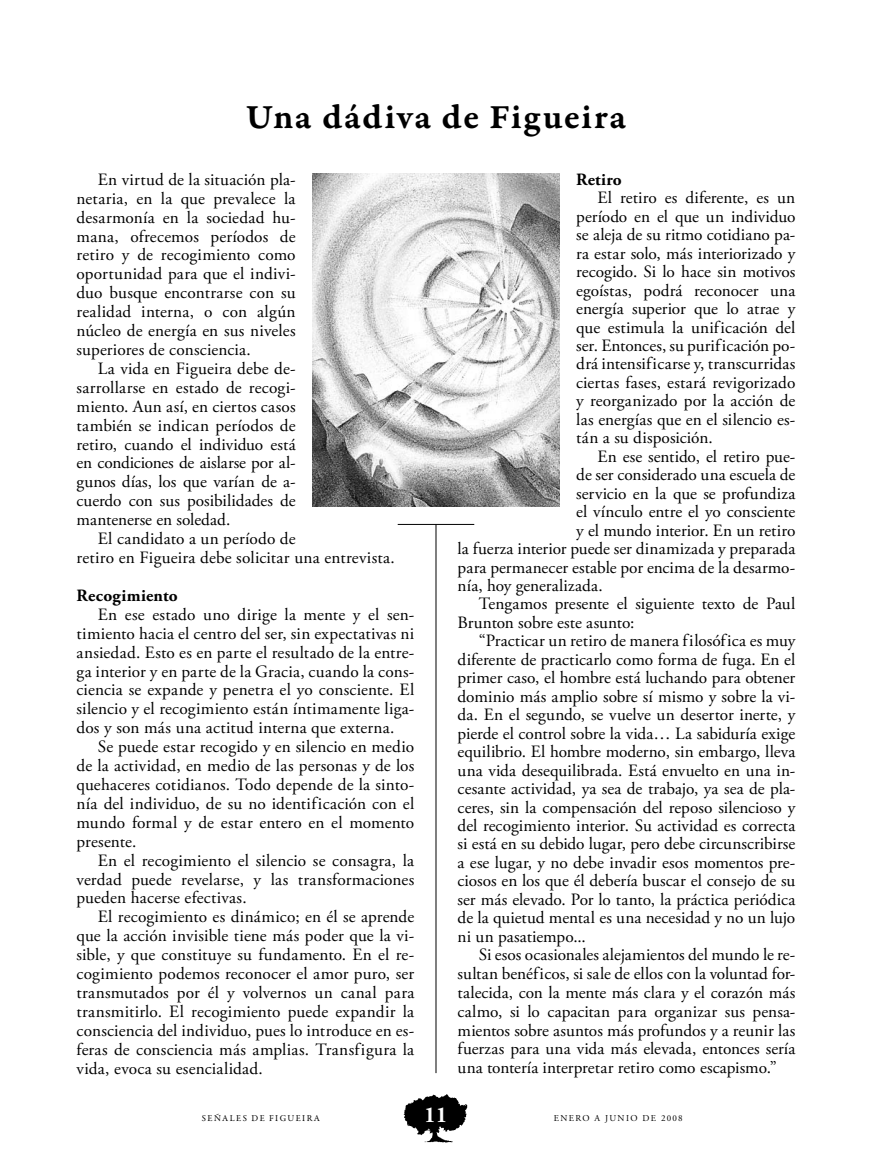
<style>
.page{position:relative;width:872px;height:1170px;background:#fff}
.page>*{position:absolute;margin:0;border:0;box-sizing:border-box;transform-origin:0 0}
.t1{font:36px "Garamond Premr Pro Smbd Capt";letter-spacing:.035em;color:#000}
.t2{font:700 22.5px "Adobe Garamond Pro";color:#fff}
.t3{font:17.25px/18.9px "Adobe Garamond Pro";letter-spacing:.005em;color:#000;text-align:justify}
.t4{font:700 17.25px "Adobe Garamond Pro";letter-spacing:.015em;color:#000}
.t5{font:9px "Garamond Premr Pro";letter-spacing:.16em;color:#000}
.t6{font:9px "Adobe Garamond Pro";letter-spacing:.155em;color:#000}
</style>
<div class="page">
<img style="left:403px;top:1094px;width:65px;height:49px">
<img style="left:313px;top:173px;width:246px;height:333px">
<hr style="left:435px;top:524px;width:1px;height:548px;background:#000">
<hr style="left:398px;top:524px;width:76px;height:1px;background:#000">
<h1 class="t1" style="left:246px;top:96px;width:382px">Una dádiva de Figueira</h1>
<p class="t3" style="left:77px;top:170px;width:221px;text-indent:21px">En virtud de la situación pla&shy;netaria, en la que prevalece la desarmonía en la sociedad hu&shy;mana, ofrecemos períodos de retiro y de recogimiento como oportunidad para que el indivi&shy;duo busque encontrarse con su realidad interna, o con algún núcleo de energía en sus niveles superiores de consciencia.</p>
<p class="t3" style="left:77px;top:359px;width:221px;text-indent:21px">La vida en Figueira debe de&shy;sarrollarse en estado de recogi&shy;miento. Aun así, en ciertos casos también se indican períodos de retiro, cuando el individuo está en condiciones de aislarse por al&shy;gunos días, los que varían de a&shy;cuerdo con sus posibilidades de mantenerse en soledad.</p>
<p class="t3" style="left:77px;top:530px;width:320px;text-indent:21px">El candidato a un período de<br>retiro en Figueira debe solicitar una entrevista.</p>
<p class="t4" style="left:77px;top:585px;width:103px">Recogimiento</p>
<p class="t3" style="left:77px;top:605px;width:339px;text-indent:21px">En ese estado uno dirige la mente y el sen&shy;timiento hacia el centro del ser, sin expectativas ni ansiedad. Esto es en parte el resultado de la entre&shy;ga interior y en parte de la Gracia, cuando la cons&shy;ciencia se expande y penetra el yo consciente. El silencio y el recogimiento están íntimamente liga&shy;dos y son más una actitud interna que externa.</p>
<p class="t3" style="left:77px;top:737px;width:339px;text-indent:21px">Se puede estar recogido y en silencio en medio de la actividad, en medio de las personas y de los quehaceres cotidianos. Todo depende de la sinto&shy;nía del individuo, de su no identificación con el mundo formal y de estar entero en el momento presente.</p>
<p class="t3" style="left:77px;top:851px;width:339px;text-indent:21px">En el recogimiento el silencio se consagra, la verdad puede revelarse, y las transformaciones pueden hacerse efectivas.</p>
<p class="t3" style="left:77px;top:908px;width:339px;text-indent:21px">El recogimiento es dinámico; en él se aprende que la acción invisible tiene más poder que la vi&shy;sible, y que constituye su fundamento. En el re&shy;cogimiento podemos reconocer el amor puro, ser transmutados por él y volvernos un canal para transmitirlo. El recogimiento puede expandir la consciencia del individuo, pues lo introduce en es&shy;feras de consciencia más amplias. Transfigura la vida, evoca su esencialidad.</p>
<p class="t4" style="left:576px;top:169px;width:47px">Retiro</p>
<p class="t3" style="left:576px;top:189px;width:221px;line-height:18.5px;text-indent:21px">El retiro es diferente, es un período en el que un individuo se aleja de su ritmo cotidiano pa&shy;ra estar solo, más interiorizado y recogido. Si lo hace sin motivos egoístas, podrá reconocer una energía superior que lo atrae y que estimula la unificación del ser. Entonces, su purificación po&shy;drá intensificarse y, transcurridas ciertas fases, estará revigorizado y reorganizado por la acción de las energías que en el silencio es&shy;tán a su disposición.</p>
<p class="t3" style="left:597px;top:447px;width:199px">En ese sentido, el retiro pue-</p>
<p class="t3" style="left:576px;top:466px;width:221px">de ser considerado una escuela de</p>
<p class="t3" style="left:576px;top:484px;width:221px">servicio en la que se profundiza</p>
<p class="t3" style="left:576px;top:503px;width:221px">el vínculo entre el yo consciente</p>
<p class="t3" style="left:576px;top:521px;width:221px">y el mundo interior. En un retiro</p>
<p class="t3" style="left:457px;top:539px;width:339px">la fuerza interior puede ser dinamizada y preparada</p>
<p class="t3" style="left:457px;top:558px;width:339px">para permanecer estable por encima de la desarmo-</p>
<p class="t3" style="left:457px;top:576px;width:146px">nía, hoy generalizada.</p>
<p class="t3" style="left:479px;top:595px;width:318px">Tengamos presente el siguiente texto de Paul</p>
<p class="t3" style="left:457px;top:613px;width:178px">Brunton sobre este asunto:</p>
<p class="t3" style="left:479px;top:632px;width:318px">“Practicar un retiro de manera filosófica es muy</p>
<p class="t3" style="left:457px;top:650px;width:339px">diferente de practicarlo como forma de fuga. En el</p>
<p class="t3" style="left:457px;top:669px;width:339px">primer caso, el hombre está luchando para obtener</p>
<p class="t3" style="left:457px;top:687px;width:339px">dominio más amplio sobre sí mismo y sobre la vi-</p>
<p class="t3" style="left:457px;top:705px;width:339px">da. En el segundo, se vuelve un desertor inerte, y</p>
<p class="t3" style="left:457px;top:724px;width:339px">pierde el control sobre la vida… La sabiduría exige</p>
<p class="t3" style="left:457px;top:742px;width:339px">equilibrio. El hombre moderno, sin embargo, lleva</p>
<p class="t3" style="left:457px;top:761px;width:339px">una vida desequilibrada. Está envuelto en una in-</p>
<p class="t3" style="left:457px;top:779px;width:339px">cesante actividad, ya sea de trabajo, ya sea de pla-</p>
<p class="t3" style="left:457px;top:798px;width:339px">ceres, sin la compensación del reposo silencioso y</p>
<p class="t3" style="left:457px;top:816px;width:339px">del recogimiento interior. Su actividad es correcta</p>
<p class="t3" style="left:457px;top:835px;width:339px">si está en su debido lugar, pero debe circunscribirse</p>
<p class="t3" style="left:457px;top:853px;width:339px">a ese lugar, y no debe invadir esos momentos pre-</p>
<p class="t3" style="left:457px;top:872px;width:339px">ciosos en los que él debería buscar el consejo de su</p>
<p class="t3" style="left:457px;top:890px;width:339px">ser más elevado. Por lo tanto, la práctica periódica</p>
<p class="t3" style="left:457px;top:908px;width:339px">de la quietud mental es una necesidad y no un lujo</p>
<p class="t3" style="left:457px;top:927px;width:129px">ni un pasatiempo...</p>
<p class="t3" style="left:479px;top:946px;width:318px">Si esos ocasionales alejamientos del mundo le re-</p>
<p class="t3" style="left:457px;top:964px;width:339px">sultan benéficos, si sale de ellos con la voluntad for-</p>
<p class="t3" style="left:457px;top:983px;width:339px">talecida, con la mente más clara y el corazón más</p>
<p class="t3" style="left:457px;top:1002px;width:339px">calmo, si lo capacitan para organizar sus pensa-</p>
<p class="t3" style="left:457px;top:1021px;width:339px">mientos sobre asuntos más profundos y a reunir las</p>
<p class="t3" style="left:457px;top:1039px;width:339px">fuerzas para una vida más elevada, entonces sería</p>
<p class="t3" style="left:457px;top:1058px;width:321px">una tontería interpretar retiro como escapismo.”</p>
<p class="t5" style="left:202px;top:1112px;width:120px">SEÑALES DE FIGUEIRA</p>
<h2 class="t2" style="left:424px;top:1101px;width:25px">11</h2>
<p class="t6" style="left:554px;top:1112px;width:130px">Enero a junio de 2008</p>
</div>
